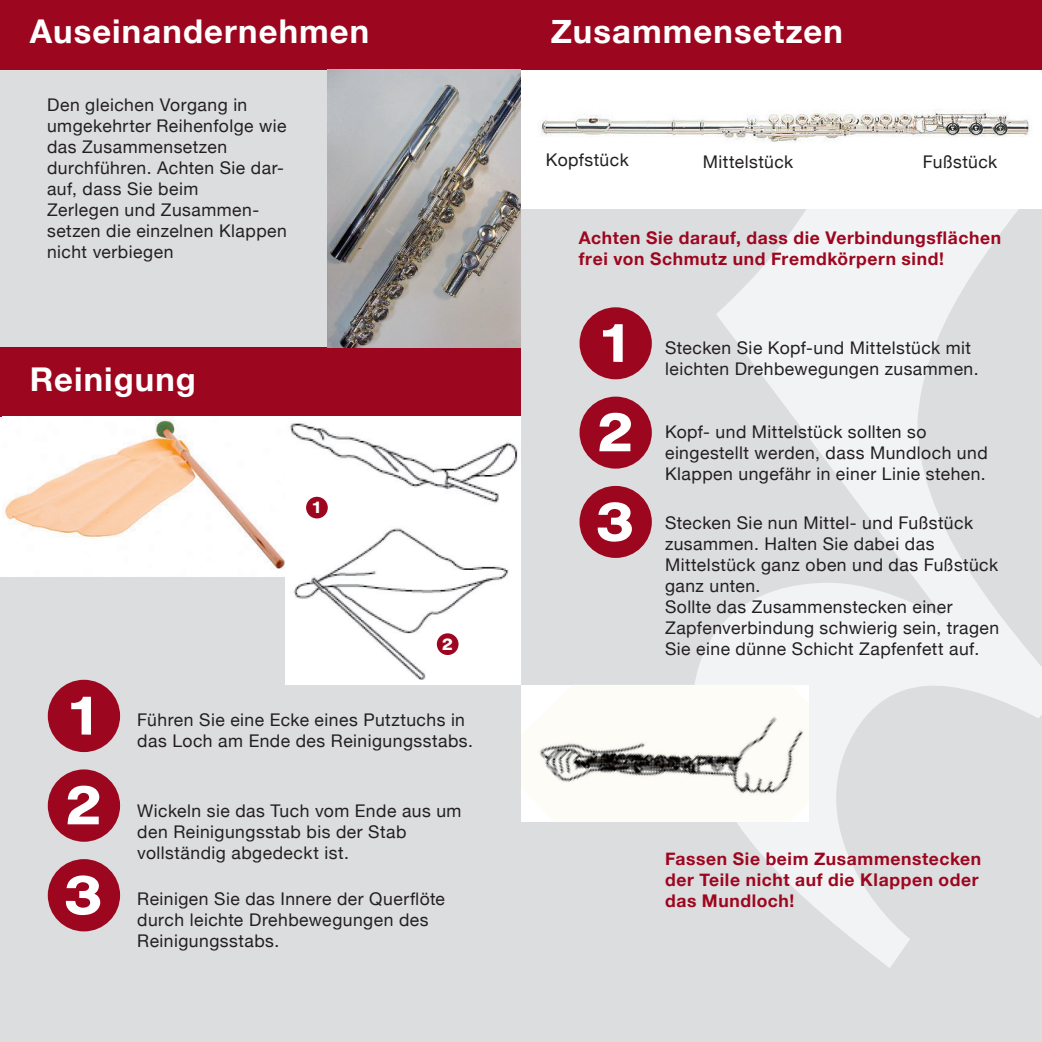
<style>
.page{position:relative;width:1042px;height:1042px;background:#dcdddf}
.page>*{position:absolute;margin:0;border:0;box-sizing:border-box;transform-origin:0 0}
.t1{font:500 55.82px/89.6px "Helvetica Extended BQ";color:#fff;text-align:justify}
.t2{font:500 55.65px/89.2px "Helvetica Extended BQ";color:#fff;text-align:justify}
.t3{font:700 32.73px "Helvetica Neue";letter-spacing:.035em;color:#fff}
.t4{font:17.5px/21px "Helvetica Neue";letter-spacing:.025em;color:#231f20}
.t5{font:700 17.5px/21px "Helvetica Neue";letter-spacing:.035em;color:#9d061f}
.t6{font:500 16.8px "Helvetica Extended BQ";color:#fff}
</style>
<div class="page">
<svg style="left:693px;top:209px;width:349px;height:759px"></svg>
<div style="left:0;top:0;width:521px;height:69px;background:#9d061f"></div>
<div style="left:521px;top:69px;width:521px;height:140px;background:#fff"></div>
<img style="left:540px;top:109px;width:491px;height:34px">
<div style="left:521px;top:0;width:521px;height:69px;background:#9d061f"></div>
<div style="left:48px;top:680px;width:72px;height:72px;background:#9d061f;border-radius:50%"></div>
<div style="left:48px;top:769px;width:72px;height:73px;background:#9d061f;border-radius:50%"></div>
<div style="left:48px;top:859px;width:72px;height:72px;background:#9d061f;border-radius:50%"></div>
<div style="left:0;top:347px;width:521px;height:70px;background:#9d061f"></div>
<div style="left:579px;top:307px;width:73px;height:72px;background:#9d061f;border-radius:50%"></div>
<div style="left:579px;top:397px;width:73px;height:72px;background:#9d061f;border-radius:50%"></div>
<div style="left:579px;top:486px;width:73px;height:72px;background:#9d061f;border-radius:50%"></div>
<img style="left:328px;top:69px;width:193px;height:278px">
<img style="left:3px;top:417px;width:282px;height:159px">
<div style="left:285px;top:522px;width:236px;height:163px;background:#fff"></div>
<img style="left:294px;top:528px;width:214px;height:151px">
<img style="left:285px;top:417px;width:236px;height:105px">
<div style="left:306px;top:497px;width:22px;height:21px;background:#9d061f;border-radius:50%"></div>
<div style="left:437px;top:633px;width:21px;height:22px;background:#9d061f;border-radius:50%"></div>
<img style="left:521px;top:685px;width:288px;height:136px">
<h3 class="t3" style="left:30px;top:6px;width:341px">Auseinandernehmen</h3>
<h3 class="t3" style="left:551px;top:6px;width:294px">Zusammensetzen</h3>
<p class="t4" style="left:47px;top:95px;width:241px">Den gleichen Vorgang in umgekehrter Reihenfolge wie das Zusammensetzen durchführen. Achten Sie dar&shy;auf, dass Sie beim<br>Zerlegen und Zusammen&shy;setzen die einzelnen Klappen nicht verbiegen</p>
<h3 class="t3" style="left:30px;top:353px;width:168px">Reinigung</h3>
<p class="t6" style="left:311px;top:498px;width:13px">1</p>
<p class="t6" style="left:442px;top:635px;width:13px">2</p>
<h1 class="t1" style="left:65px;top:672px;width:39px">1<br>2<br>3</h1>
<p class="t4" style="left:137px;top:710px;width:337px">Führen Sie eine Ecke eines Putztuchs in das Loch am Ende des Reinigungsstabs.</p>
<p class="t4" style="left:137px;top:801px;width:326px">Wickeln sie das Tuch vom Ende aus um den Reinigungsstab bis der Stab vollständig abgedeckt ist.</p>
<p class="t4" style="left:137px;top:889px;width:309px">Reinigen Sie das Innere der Querflöte durch leichte Drehbewegungen des<br>Reinigungsstabs.</p>
<p class="t4" style="left:546px;top:151px;width:84px">Kopfstück</p>
<p class="t4" style="left:703px;top:152px;width:92px">Mittelstück</p>
<p class="t4" style="left:923px;top:152px;width:76px">Fußstück</p>
<p class="t5" style="left:579px;top:228px;width:424px">Achten Sie darauf, dass die Verbindungsflächen frei von Schmutz und Fremdkörpern sind!</p>
<h2 class="t2" style="left:596px;top:300px;width:39px">1<br>2<br>3</h2>
<p class="t4" style="left:665px;top:338px;width:315px">Stecken Sie Kopf-und Mittelstück mit leichten Drehbewegungen zusammen.</p>
<p class="t4" style="left:665px;top:422px;width:324px">Kopf- und Mittelstück sollten so eingestellt werden, dass Mundloch und<br>Klappen ungefähr in einer Linie stehen.</p>
<p class="t4" style="left:665px;top:513px;width:336px">Stecken Sie nun Mittel- und Fußstück zusammen. Halten Sie dabei das Mittelstück ganz oben und das Fußstück ganz unten.<br>Sollte das Zusammenstecken einer Zapfenverbindung schwierig sein, tragen Sie eine dünne Schicht Zapfenfett auf.</p>
<p class="t5" style="left:665px;top:849px;width:318px">Fassen Sie beim Zusammenstecken der Teile nicht auf die Klappen oder das Mundloch!</p>
</div>
